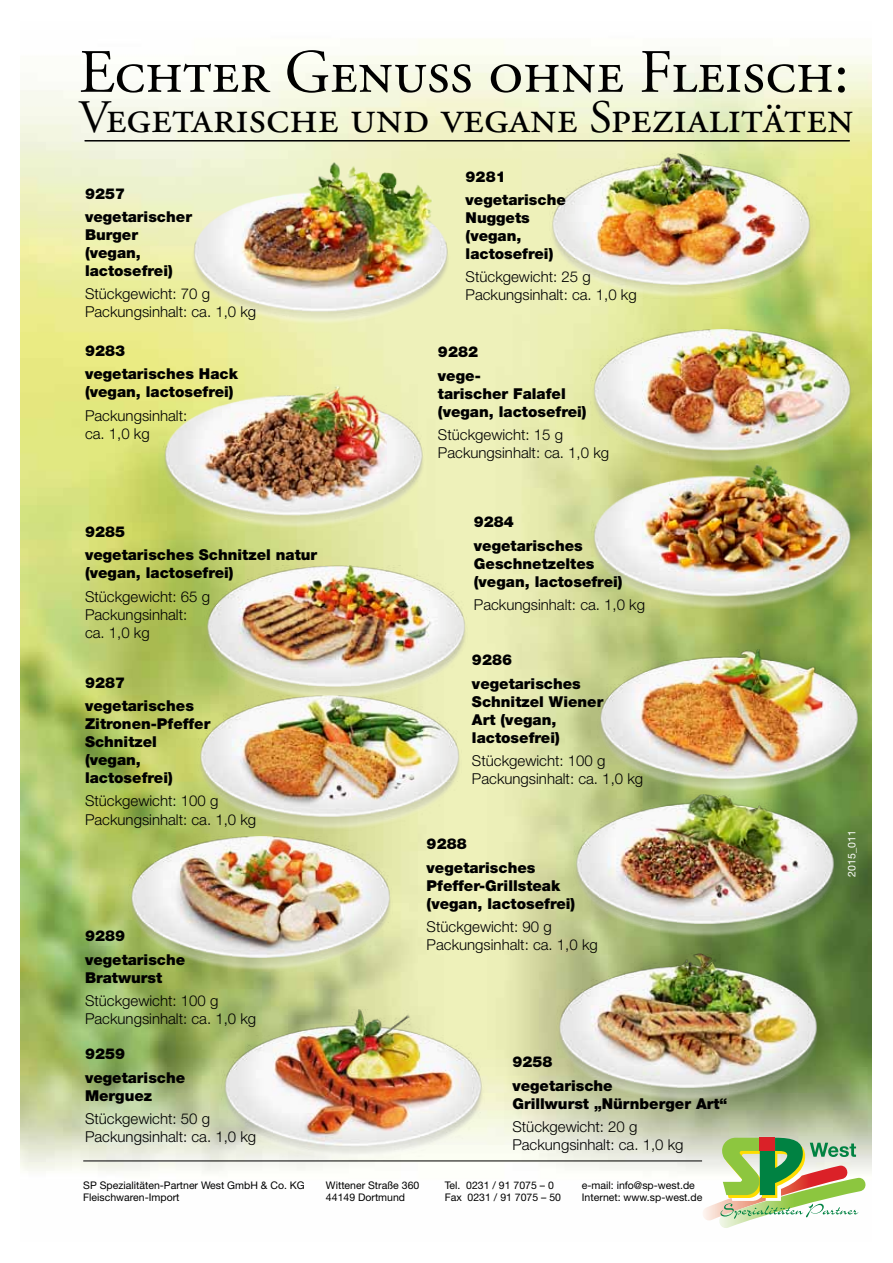
<style>
.page{position:relative;width:893px;height:1263px;background:#fff}
.page>*{position:absolute;margin:0;border:0;box-sizing:border-box;transform-origin:0 0}
.t1{font:61.5px "Adobe Garamond Regular SC";color:#000}
.t2{font:46.5px "Adobe Garamond Regular SC";color:#000}
.t3{font:900 15px/23.4px "Helvetica Neue";color:#000}
.t4{font:300 15px/18px "Helvetica Neue";color:#000}
.t5{font:10.5px/12.6px "Helvetica Neue";color:#000}
.t6{font:10.5px "Helvetica Neue";color:#fff}
</style>
<div class="page">
<img style="left:21px;top:39px;width:851px;height:1139px">
<hr style="left:83px;top:1160px;width:619px;height:1px;background:#000">
<img style="left:702px;top:1165px;width:18px;height:56px">
<img style="left:718px;top:1178px;width:148px;height:50px">
<svg style="left:720px;top:1138px;width:138px;height:81px"></svg>
<img style="left:129px;top:836px;width:263px;height:135px">
<img style="left:590px;top:464px;width:263px;height:146px">
<img style="left:162px;top:378px;width:263px;height:152px">
<img style="left:221px;top:1010px;width:264px;height:151px">
<img style="left:556px;top:954px;width:263px;height:147px">
<img style="left:550px;top:153px;width:263px;height:146px">
<img style="left:573px;top:794px;width:263px;height:143px">
<img style="left:597px;top:650px;width:263px;height:142px">
<img style="left:198px;top:695px;width:263px;height:135px">
<img style="left:204px;top:565px;width:264px;height:135px">
<img style="left:590px;top:330px;width:263px;height:134px">
<img style="left:190px;top:159px;width:261px;height:166px">
<hr style="left:85px;top:140px;width:764px;height:2px;background:#000">
<h1 class="t1" style="left:79px;top:39px;width:772px">Echter Genuß ohne Fleisch:</h1>
<h2 class="t2" style="left:79px;top:93px;width:776px">Vegetarische und vegane Spezialitäten</h2>
<p class="t3" style="left:85px;top:182px;width:108px">9257 vegetarischer</p>
<p class="t3" style="left:85px;top:226px;width:89px;line-height:18px">Burger (vegan, lactosefrei)</p>
<p class="t4" style="left:85px;top:285px;width:173px">Stückgewicht: 70 g<br>Packungsinhalt: ca. 1,0 kg</p>
<p class="t3" style="left:85px;top:339px;width:154px">9283<br>vegetarisches Hack</p>
<p class="t3" style="left:85px;top:380px;width:150px">(vegan, lactosefrei)</p>
<p class="t4" style="left:85px;top:406px;width:104px">Packungsinhalt: ca. 1,0 kg</p>
<p class="t3" style="left:85px;top:520px;width:234px">9285<br>vegetarisches Schnitzel natur</p>
<p class="t3" style="left:85px;top:561px;width:150px">(vegan, lactosefrei)</p>
<p class="t4" style="left:85px;top:587px;width:127px">Stückgewicht: 65 g<br>Packungsinhalt: ca. 1,0 kg</p>
<p class="t3" style="left:85px;top:670px;width:110px">9287 vegetarisches</p>
<p class="t3" style="left:85px;top:715px;width:127px;line-height:18px">Zitronen-Pfeffer<br>Schnitzel (vegan, lactosefrei)</p>
<p class="t4" style="left:85px;top:792px;width:173px">Stückgewicht: 100 g<br>Packungsinhalt: ca. 1,0 kg</p>
<p class="t3" style="left:85px;top:924px;width:102px">9289 vegetarische</p>
<p class="t3" style="left:85px;top:965px;width:79px">Bratwurst</p>
<p class="t4" style="left:85px;top:991px;width:173px">Stückgewicht: 100 g<br>Packungsinhalt: ca. 1,0 kg</p>
<p class="t3" style="left:85px;top:1042px;width:102px">9259 vegetarische</p>
<p class="t3" style="left:85px;top:1084px;width:69px">Merguez</p>
<p class="t4" style="left:85px;top:1109px;width:173px">Stückgewicht: 50 g<br>Packungsinhalt: ca. 1,0 kg</p>
<p class="t3" style="left:466px;top:164px;width:102px">9281 vegetarische</p>
<p class="t3" style="left:466px;top:209px;width:89px;line-height:18px">Nuggets (vegan, lactosefrei)</p>
<p class="t4" style="left:466px;top:268px;width:173px">Stückgewicht: 25 g<br>Packungsinhalt: ca. 1,0 kg</p>
<p class="t3" style="left:438px;top:340px;width:44px">9282 vege-</p>
<p class="t3" style="left:438px;top:384px;width:150px;line-height:18px">tarischer Falafel (vegan, lactosefrei)</p>
<p class="t4" style="left:438px;top:426px;width:173px">Stückgewicht: 15 g<br>Packungsinhalt: ca. 1,0 kg</p>
<p class="t3" style="left:474px;top:510px;width:110px">9284 vegetarisches</p>
<p class="t3" style="left:474px;top:554px;width:150px;line-height:18px">Geschnetzeltes (vegan, lactosefrei)</p>
<p class="t4" style="left:474px;top:595px;width:173px">Packungsinhalt: ca. 1,0 kg</p>
<p class="t3" style="left:472px;top:648px;width:110px">9286 vegetarisches</p>
<p class="t3" style="left:472px;top:692px;width:133px;line-height:18px">Schnitzel Wiener<br>Art (vegan, lactosefrei)</p>
<p class="t4" style="left:472px;top:751px;width:173px">Stückgewicht: 100 g<br>Packungsinhalt: ca. 1,0 kg</p>
<p class="t3" style="left:427px;top:832px;width:110px">9288 vegetarisches</p>
<p class="t3" style="left:427px;top:876px;width:150px;line-height:18px">Pfeffer-Grillsteak (vegan, lactosefrei)</p>
<p class="t4" style="left:427px;top:917px;width:173px">Stückgewicht: 90 g<br>Packungsinhalt: ca. 1,0 kg</p>
<p class="t3" style="left:512px;top:1050px;width:102px">9258 vegetarische</p>
<p class="t3" style="left:512px;top:1091px;width:216px">Grillwurst „Nürnberger Art“</p>
<p class="t4" style="left:512px;top:1117px;width:173px">Stückgewicht: 20 g<br>Packungsinhalt: ca. 1,0 kg</p>
<p class="t5" style="left:83px;top:1178px;width:223px">SP Spezialitäten-Partner West GmbH &amp; Co. KG<br>Fleischwaren-Import</p>
<p class="t5" style="left:326px;top:1178px;width:95px">Wittener Straße 360<br>44149 Dortmund</p>
<p class="t5" style="left:445px;top:1178px;width:118px">Tel. 0231 / 91 7075 – 0<br>Fax 0231 / 91 7075 – 50</p>
<p class="t5" style="left:582px;top:1178px;width:122px">e-mail: info@sp-west.de<br>Internet: www.sp-west.de</p>
<p class="t6" style="left:845px;top:877px;width:48px;rotate:-90deg">2015_011</p>
</div>
